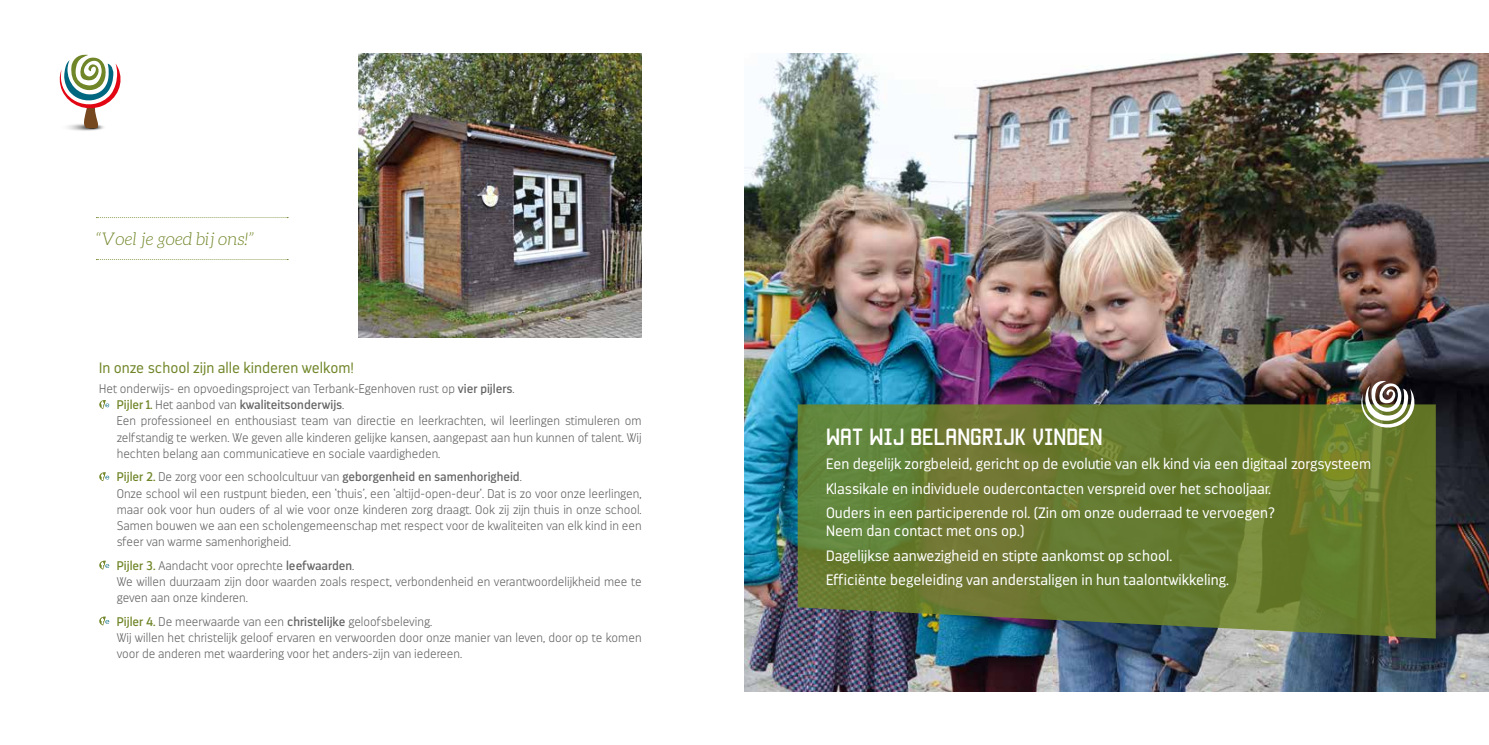
<style>
.page{position:relative;width:1489px;height:745px;background:#fff}
.page>*{position:absolute;margin:0;border:0;box-sizing:border-box;transform-origin:0 0}
.t1{font:18.75px "Manteka";color:#fff}
.t2{font:italic 300 17.5px "Aleo";color:#708628}
.t3{font:300 15px/24.6px "Darwin";color:#fff}
.t4{font:300 15px "Darwin";color:#708628}
.t5{font:200 12.5px/16.2px "Darwin";color:#646363}
.s1{font-weight:400}
.s2{font-weight:400;color:#708628}
</style>
<div class="page">
<img style="left:358px;top:53px;width:283px;height:284px">
<svg style="left:99px;top:400px;width:11px;height:9px"></svg>
<svg style="left:99px;top:472px;width:11px;height:9px"></svg>
<svg style="left:99px;top:560px;width:11px;height:9px"></svg>
<svg style="left:99px;top:616px;width:11px;height:9px"></svg>
<svg style="left:96px;top:217px;width:192px;height:1px"></svg>
<svg style="left:96px;top:259px;width:192px;height:1px"></svg>
<svg style="left:59px;top:54px;width:62px;height:77px"></svg>
<img style="left:744px;top:53px;width:744px;height:638px">
<svg style="left:797px;top:404px;width:638px;height:234px;background:#647934"></svg>
<svg style="left:1360px;top:379px;width:57px;height:52px"></svg>
<h2 class="t2" style="left:96px;top:229px;width:160px">“Voel je goed bij ons!”</h2>
<p class="t4" style="left:99px;top:359px;width:256px">In onze school zijn alle kinderen welkom!</p>
<p class="t5" style="left:117px;top:380px;width:526px;text-indent:-18px">Het onderwijs- en opvoedingsproject van Terbank-Egenhoven rust op <span class="s1">vier pijlers</span>.<br><span class="s2">Pijler 1.</span> Het aanbod van <span class="s1">kwaliteitsonderwijs</span>.<br>Een professioneel en enthousiast team van directie en leerkrachten, wil leerlingen stimuleren om zelfstandig te werken. We geven alle kinderen gelijke kansen, aangepast aan hun kunnen of talent. Wij hechten belang aan communicatieve en sociale vaardigheden.</p>
<p class="t5" style="left:117px;top:468px;width:526px"><span class="s2">Pijler 2.</span> De zorg voor een schoolcultuur van <span class="s1">geborgenheid en samenhorigheid</span>.<br>Onze school wil een rustpunt bieden, een ‘thuis’, een ‘altijd-open-deur’. Dat is zo voor onze leerlingen, maar ook voor hun ouders of al wie voor onze kinderen zorg draagt. Ook zij zijn thuis in onze school.<br>Samen bouwen we aan een scholengemeenschap met respect voor de kwaliteiten van elk kind in een sfeer van warme samenhorigheid.</p>
<p class="t5" style="left:117px;top:557px;width:526px"><span class="s2">Pijler 3.</span> Aandacht voor oprechte <span class="s1">leefwaarden</span>.<br>We willen duurzaam zijn door waarden zoals respect, verbondenheid en verantwoordelijkheid mee te geven aan onze kinderen.</p>
<p class="t5" style="left:117px;top:613px;width:526px"><span class="s2">Pijler 4.</span> De meerwaarde van een <span class="s1">christelijke</span> geloofsbeleving.<br>Wij willen het christelijk geloof ervaren en verwoorden door onze manier van leven, door op te komen voor de anderen met waardering voor het anders-zijn van iedereen.</p>
<h1 class="t1" style="left:826px;top:423px;width:278px">WAT WIJ BELANGRIJK VINDEN</h1>
<p class="t3" style="left:826px;top:451px;width:547px">Een degelijk zorgbeleid, gericht op de evolutie van elk kind via een digitaal zorgsysteem<br>Klassikale en individuele oudercontacten verspreid over het schooljaar.<br>Ouders in een participerende rol. (Zin om onze ouderraad te vervoegen?</p>
<p class="t3" style="left:826px;top:518px;width:404px">Neem dan contact met ons op.)<br>Dagelijkse aanwezigheid en stipte aankomst op school.<br>Efficiënte begeleiding van anderstaligen in hun taalontwikkeling.</p>
</div>
